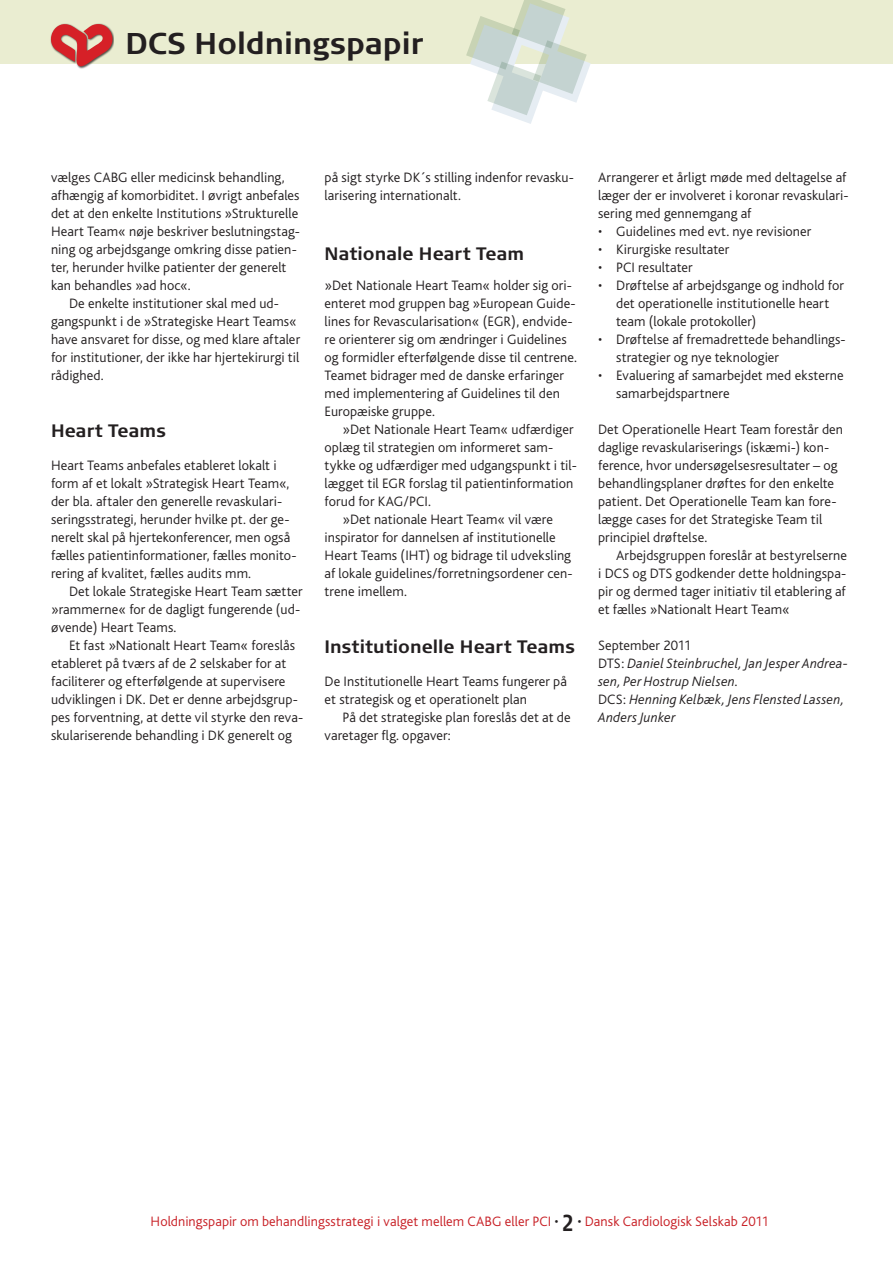
<style>
.page{position:relative;width:893px;height:1263px;background:#fff}
.page>*{position:absolute;margin:0;border:0;box-sizing:border-box;transform-origin:0 0}
.t1{font:700 30px "Signa Normal";color:#231f20}
.t2{font:700 18px "Signa Normal";color:#231f20}
.t3{font:300 14.25px/18px "Bliss";letter-spacing:.005em;color:#231f20}
.t4{font:italic 300 14.25px/18px "Bliss";letter-spacing:.01em;color:#231f20}
.t5{font:300 14.25px "Bliss";letter-spacing:.005em;color:#c82026}
.s1{font-style:normal}
.s2{color:#231f20}
.s3{font-family:"Signa Column";font-weight:700;font-size:23.1px;color:#231f20}
</style>
<div class="page">
<div style="left:0;top:0;width:893px;height:64px;background:#eaedd1"></div>
<img style="left:50px;top:23px;width:64px;height:46px">
<svg style="left:51px;top:24px;width:61px;height:42px"></svg>
<svg style="left:466px;top:0;width:125px;height:124px"></svg>
<h1 class="t1" style="left:125px;top:26px;width:300px">DCS Holdningspapir</h1>
<p class="t3" style="left:51px;top:169px;width:251px">vælges CABG eller medicinsk behandling, afhængig af komorbiditet. I øvrigt anbefales det at den enkelte Institutions »Strukturelle Heart Team« nøje beskriver beslutningstag&shy;ning og arbejdsgange omkring disse patien&shy;ter, herunder hvilke patienter der generelt kan behandles »ad hoc«.</p>
<p class="t3" style="left:51px;top:295px;width:251px;text-indent:18px">De enkelte institutioner skal med ud&shy;gangspunkt i de »Strategiske Heart Teams« have ansvaret for disse, og med klare aftaler for institutioner, der ikke har hjertekirurgi til rådighed.</p>
<p class="t2" style="left:51px;top:420px;width:116px">Heart Teams</p>
<p class="t3" style="left:51px;top:457px;width:247px">Heart Teams anbefales etableret lokalt i form af et lokalt »Strategisk Heart Team«, der bla. aftaler den generelle revaskulari&shy;seringsstrategi, herunder hvilke pt. der ge&shy;nerelt skal på hjertekonferencer, men også fælles patientinformationer, fælles monito&shy;rering af kvalitet, fælles audits mm.</p>
<p class="t3" style="left:51px;top:583px;width:253px;text-indent:18px">Det lokale Strategiske Heart Team sætter »rammerne« for de dagligt fungerende (ud&shy;øvende) Heart Teams.</p>
<p class="t3" style="left:51px;top:637px;width:254px;text-indent:18px">Et fast »Nationalt Heart Team« foreslås etableret på tværs af de 2 selskaber for at faciliterer og efterfølgende at supervisere udviklingen i DK. Det er denne arbejdsgrup&shy;pes forventning, at dette vil styrke den reva&shy;skulariserende behandling i DK generelt og</p>
<p class="t3" style="left:325px;top:169px;width:251px">på sigt styrke DK´s stilling indenfor revasku&shy;larisering internationalt.</p>
<p class="t2" style="left:325px;top:243px;width:201px">Nationale Heart Team</p>
<p class="t3" style="left:325px;top:277px;width:254px">»Det Nationale Heart Team« holder sig ori&shy;enteret mod gruppen bag »European Guide&shy;lines for Revascularisation« (EGR), endvide&shy;re orienterer sig om ændringer i Guidelines og formidler efterfølgende disse til centrene.<br>Teamet bidrager med de danske erfaringer med implementering af Guidelines til den Europæiske gruppe.</p>
<p class="t3" style="left:343px;top:421px;width:232px">»Det Nationale Heart Team« udfærdiger</p>
<p class="t3" style="left:325px;top:439px;width:230px">oplæg til strategien om informeret sam-</p>
<p class="t3" style="left:325px;top:457px;width:254px">tykke og udfærdiger med udgangspunkt i til-</p>
<p class="t3" style="left:325px;top:475px;width:250px">lægget til EGR forslag til patientinformation</p>
<p class="t3" style="left:325px;top:493px;width:108px">forud for KAG/PCI.</p>
<p class="t3" style="left:343px;top:511px;width:212px">»Det nationale Heart Team« vil være</p>
<p class="t3" style="left:325px;top:529px;width:233px">inspirator for dannelsen af institutionelle</p>
<p class="t3" style="left:325px;top:547px;width:248px">Heart Teams (IHT) og bidrage til udveksling</p>
<p class="t3" style="left:325px;top:565px;width:250px">af lokale guidelines/forretningsordener cen-</p>
<p class="t3" style="left:325px;top:583px;width:84px">trene imellem.</p>
<p class="t2" style="left:325px;top:636px;width:252px">Institutionelle Heart Teams</p>
<p class="t3" style="left:325px;top:673px;width:244px">De Institutionelle Heart Teams fungerer på et strategisk og et operationelt plan</p>
<p class="t3" style="left:325px;top:709px;width:248px;text-indent:18px">På det strategiske plan foreslås det at de varetager flg. opgaver:</p>
<p class="t3" style="left:598px;top:169px;width:252px">Arrangerer et årligt møde med deltagelse af læger der er involveret i koronar revaskulari&shy;sering med gennemgang af</p>
<p class="t3" style="left:598px;top:223px;width:215px">• Guidelines med evt. nye revisioner</p>
<p class="t3" style="left:598px;top:241px;width:133px">• Kirurgiske resultater</p>
<p class="t3" style="left:598px;top:259px;width:96px">• PCI resultater</p>
<p class="t3" style="left:616px;top:277px;width:229px;text-indent:-18px">• Drøftelse af arbejdsgange og indhold for det operationelle institutionelle heart team (lokale protokoller)</p>
<p class="t3" style="left:616px;top:331px;width:231px;text-indent:-18px">• Drøftelse af fremadrettede behandlings&shy;strategier og nye teknologier</p>
<p class="t3" style="left:616px;top:367px;width:229px;text-indent:-18px">• Evaluering af samarbejdet med eksterne samarbejdspartnere</p>
<p class="t3" style="left:598px;top:421px;width:246px">Det Operationelle Heart Team forestår den daglige revaskulariserings (iskæmi-) kon&shy;ference, hvor undersøgelsesresultater – og behandlingsplaner drøftes for den enkelte patient. Det Operationelle Team kan fore&shy;lægge cases for det Strategiske Team til principiel drøftelse.</p>
<p class="t3" style="left:598px;top:547px;width:250px;text-align:justify;text-indent:18px">Arbejdsgruppen foreslår at bestyrelserne i DCS og DTS godkender dette holdningspa&shy;pir og dermed tager initiativ til etablering af et fælles »Nationalt Heart Team«</p>
<p class="t4" style="left:598px;top:637px;width:252px"><span class="s1">September 2011<br>DTS:</span> Daniel Steinbruchel, Jan Jesper Andrea&shy;sen, Per Hostrup Nielsen.<br><span class="s1">DCS:</span> Henning Kelbæk, Jens Flensted Lassen,<br>Anders Junker</p>
<p class="t5" style="left:151px;top:1214px;width:620px">Holdningspapir om behandlingsstrategi i valget mellem CABG eller PCI <span class="s2">•</span> <span class="s3">2</span> <span class="s2">•</span> Dansk Cardiologisk Selskab 2011</p>
</div>
